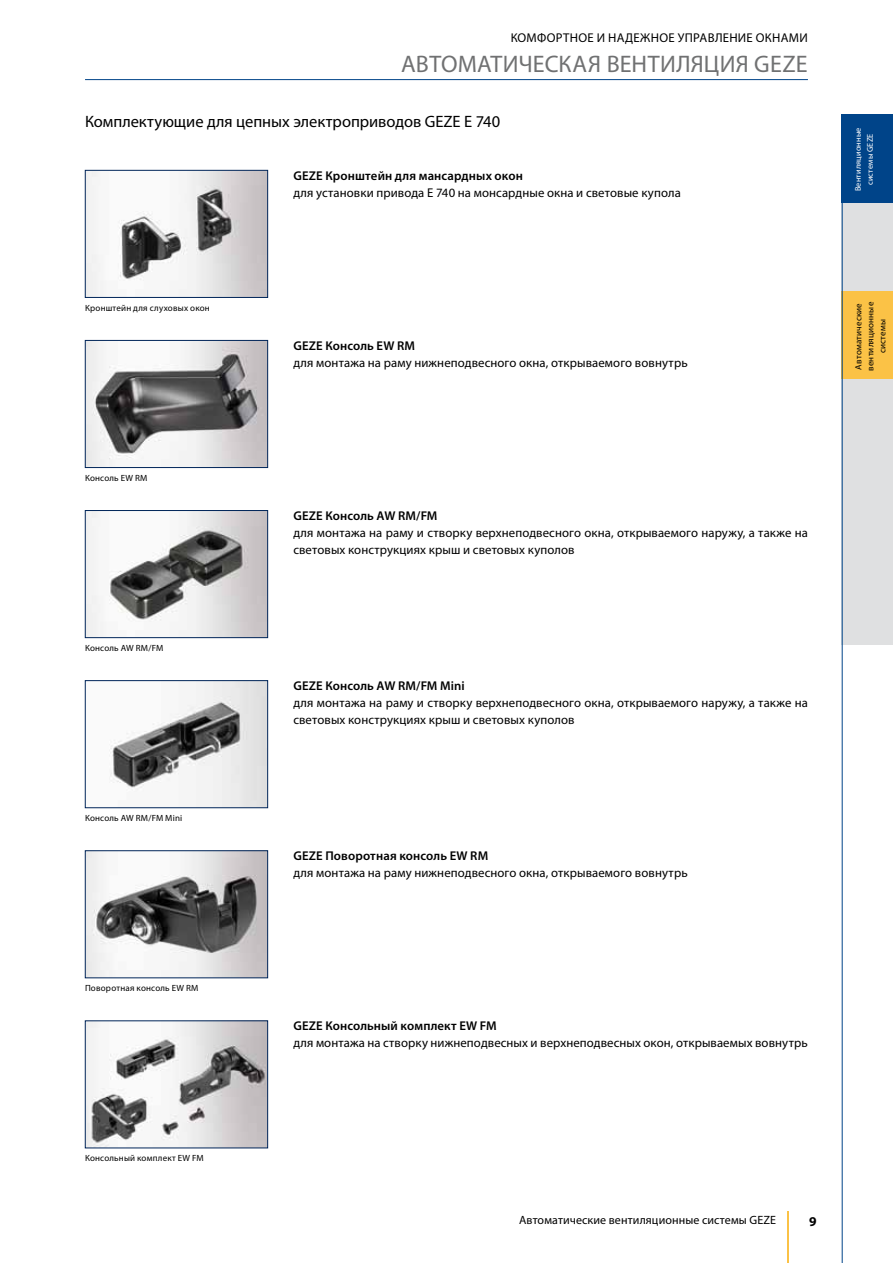
<style>
.page{position:relative;width:893px;height:1263px;background:#fff}
.page>*{position:absolute;margin:0;border:0;box-sizing:border-box;transform-origin:0 0}
.t1{font:24px "Myriad Pro";letter-spacing:.01em;color:#707172}
.t2{font:16.5px "Myriad Pro";color:#000}
.t3{font:700 13.5px "Myriad Pro";color:#000}
.t4{font:12.75px/17.2px "Myriad Pro";letter-spacing:.01em;color:#000}
.t5{font:600 12.75px "Myriad Pro";letter-spacing:.01em;color:#000}
.t6{font:12px "Myriad Pro";letter-spacing:.01em;color:#000}
.t7{font:9px/12px "Myriad Pro";letter-spacing:.02em;color:#000;text-align:center}
.t8{font:8.25px/12px "Myriad Pro";letter-spacing:.02em;color:#fff;text-align:center}
</style>
<div class="page">
<hr style="left:85px;top:79px;width:723px;height:1px;background:#004489">
<hr style="left:787px;top:1212px;width:2px;height:51px;background:#fbc246">
<div style="left:842px;top:115px;width:51px;height:88px;background:#004489"></div>
<div style="left:842px;top:203px;width:51px;height:88px;background:#dfe0e1"></div>
<div style="left:842px;top:291px;width:51px;height:89px;background:#fbc246"></div>
<div style="left:842px;top:379px;width:51px;height:89px;background:#dfe0e1"></div>
<div style="left:842px;top:468px;width:51px;height:88px;background:#dfe0e1"></div>
<div style="left:842px;top:556px;width:51px;height:88px;background:#dfe0e1"></div>
<hr style="left:842px;top:202px;width:1px;height:1061px;background:#004489">
<img style="left:87px;top:342px;width:179px;height:124px">
<div style="left:85px;top:340px;width:183px;height:128px;border:1px solid #002559"></div>
<img style="left:87px;top:512px;width:179px;height:124px">
<div style="left:85px;top:510px;width:183px;height:128px;border:1px solid #002559"></div>
<img style="left:109px;top:682px;width:157px;height:124px">
<div style="left:85px;top:680px;width:183px;height:128px;border:1px solid #002559"></div>
<img style="left:87px;top:852px;width:179px;height:124px">
<div style="left:85px;top:850px;width:183px;height:128px;border:1px solid #002559"></div>
<img style="left:87px;top:1022px;width:179px;height:124px">
<div style="left:85px;top:1020px;width:183px;height:128px;border:1px solid #002559"></div>
<img style="left:87px;top:172px;width:179px;height:124px">
<div style="left:85px;top:170px;width:183px;height:128px;border:1px solid #002559"></div>
<p class="t4" style="left:511px;top:29px;width:299px">Комфортное и надежное управление окнами</p>
<h1 class="t1" style="left:401px;top:49px;width:408px">Автоматическая вентиляция GEZE</h1>
<p class="t2" style="left:85px;top:111px;width:417px">Комплектующие для цепных электроприводов GEZE Е 740</p>
<p class="t7" style="left:85px;top:301px;width:126px">Кронштейн для слуховых окон</p>
<p class="t7" style="left:85px;top:472px;width:64px">Консоль EW RM</p>
<p class="t7" style="left:85px;top:642px;width:80px">Консоль AW RM/FM</p>
<p class="t7" style="left:85px;top:812px;width:99px">Консоль AW RM/FM Mini</p>
<p class="t5" style="left:293px;top:167px;width:231px">GEZE Кронштейн для мансардных окон</p>
<p class="t4" style="left:293px;top:184px;width:389px">для установки привода Е 740 на монсардные окна и световые купола</p>
<p class="t5" style="left:293px;top:337px;width:123px">GEZE Консоль EW RM</p>
<p class="t4" style="left:293px;top:354px;width:396px">для монтажа на раму нижнеподвесного окна, открываемого вовнутрь</p>
<p class="t5" style="left:293px;top:507px;width:146px">GEZE Консоль AW RM/FM</p>
<p class="t4" style="left:293px;top:524px;width:516px">для монтажа на раму и створку верхнеподвесного окна, открываемого наружу, а также на световых конструкциях крыш и световых куполов</p>
<p class="t5" style="left:293px;top:677px;width:173px">GEZE Консоль AW RM/FM Mini</p>
<p class="t4" style="left:293px;top:694px;width:516px">для монтажа на раму и створку верхнеподвесного окна, открываемого наружу, а также на световых конструкциях крыш и световых куполов</p>
<p class="t5" style="left:293px;top:848px;width:196px">GEZE Поворотная консоль EW RM</p>
<p class="t4" style="left:293px;top:864px;width:396px">для монтажа на раму нижнеподвесного окна, открываемого вовнутрь</p>
<p class="t8" style="left:852px;top:191px;width:65px;rotate:-90deg">Вентиляционные системы GEZE</p>
<p class="t7" style="left:852px;top:371px;width:71px;rotate:-90deg">Автоматические вентиляционные системы</p>
<p class="t7" style="left:85px;top:982px;width:115px">Поворотная консоль EW RM</p>
<p class="t7" style="left:85px;top:1152px;width:120px">Консольный комплект EW FM</p>
<p class="t5" style="left:293px;top:1018px;width:205px">GEZE Консольный комплект EW FM</p>
<p class="t4" style="left:293px;top:1034px;width:516px">для монтажа на створку нижнеподвесных и верхнеподвесных окон, открываемых вовнутрь</p>
<p class="t6" style="left:519px;top:1213px;width:258px">Автоматические вентиляционные системы GEZE</p>
<p class="t3" style="left:809px;top:1212px;width:9px">9</p>
</div>
